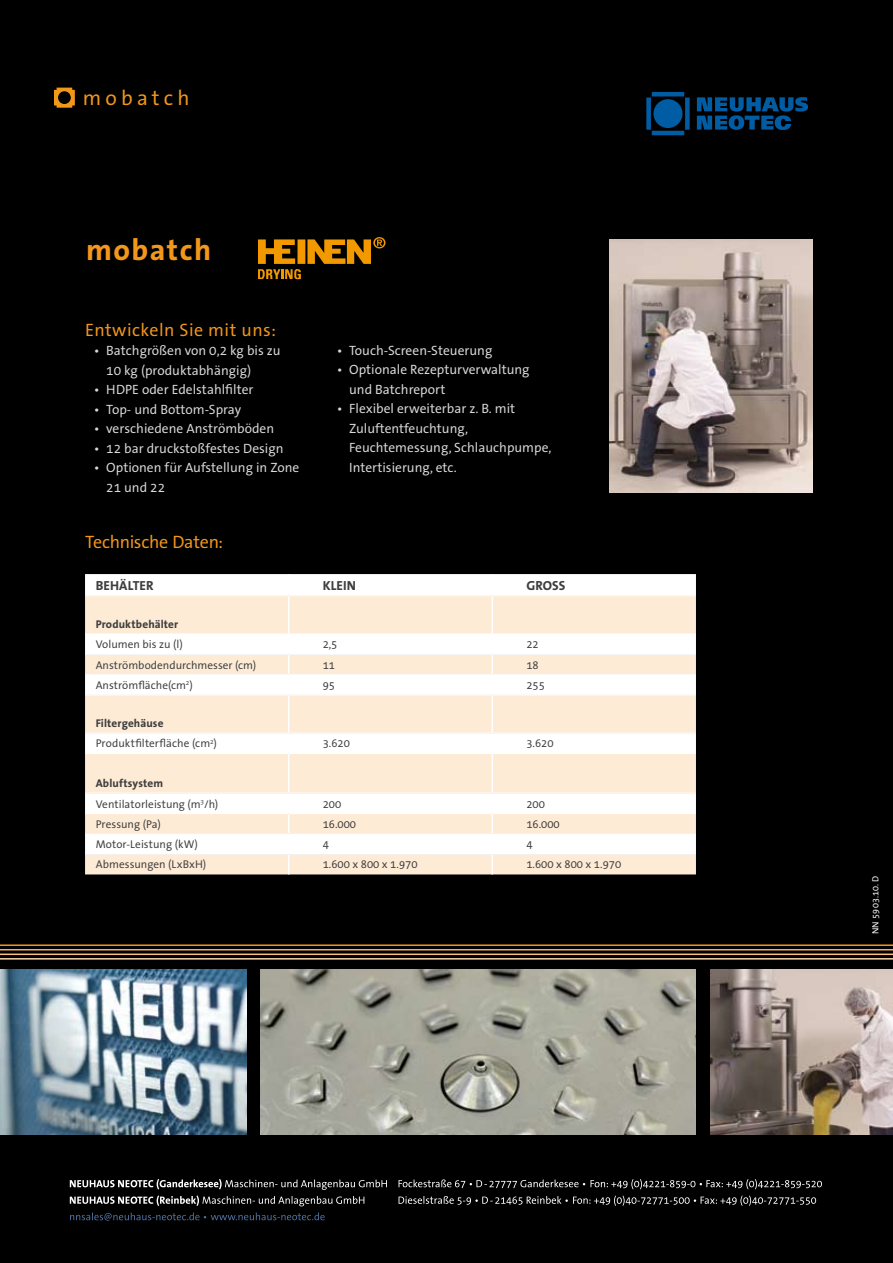
<style>
.page{position:relative;width:893px;height:1263px;background:#000}
.page>*{position:absolute;margin:0;border:0;box-sizing:border-box;transform-origin:0 0}
.t1{font:700 30px "The Sans Correspondence";letter-spacing:.05em;color:#f3971b}
.t2{font:21px "The Sans Correspondence";color:#f3971b}
.t3{font:18px "The Sans Correspondence";letter-spacing:.025em;color:#f3971b}
.t4{font:13.5px/19.5px "The Sans Correspondence";color:#d9dadb}
.t5{font:700 13.2px "The Sans Correspondence";letter-spacing:.01em;color:#3e3e40}
.t6{font:11.25px/20.2px "The Sans Correspondence";color:#3e3e40}
.t7{font:700 11.25px "The Sans Correspondence";letter-spacing:.01em;color:#3e3e40}
.t8{font:9px "The Sans Correspondence";color:#fff}
.s1{font-weight:700}
</style>
<div class="page">
<div style="left:85px;top:574px;width:611px;height:21px;background:#fff"></div>
<svg style="left:85px;top:596px;width:611px;height:278px;background:#fef2e4"></svg>
<svg style="left:288px;top:574px;width:1px;height:21px"></svg>
<svg style="left:492px;top:574px;width:1px;height:21px"></svg>
<hr style="left:288px;top:596px;width:1px;height:37px;background:#fff">
<hr style="left:492px;top:596px;width:1px;height:37px;background:#fff">
<svg style="left:288px;top:634px;width:1px;height:60px"></svg>
<svg style="left:492px;top:634px;width:1px;height:60px"></svg>
<hr style="left:288px;top:695px;width:1px;height:37px;background:#fff">
<hr style="left:492px;top:695px;width:1px;height:37px;background:#fff">
<svg style="left:288px;top:734px;width:1px;height:19px"></svg>
<svg style="left:492px;top:734px;width:1px;height:19px"></svg>
<hr style="left:288px;top:754px;width:1px;height:39px;background:#fff">
<hr style="left:492px;top:754px;width:1px;height:39px;background:#fff">
<svg style="left:288px;top:794px;width:1px;height:80px"></svg>
<svg style="left:492px;top:794px;width:1px;height:80px"></svg>
<hr style="left:85px;top:595px;width:204px;height:1px;background:#fff">
<hr style="left:289px;top:595px;width:203px;height:1px;background:#fff">
<hr style="left:492px;top:595px;width:204px;height:1px;background:#fff">
<hr style="left:85px;top:633px;width:204px;height:1px;background:#fff">
<hr style="left:289px;top:633px;width:203px;height:1px;background:#fff">
<hr style="left:492px;top:633px;width:204px;height:1px;background:#fff">
<hr style="left:85px;top:654px;width:204px;height:1px;background:#fff">
<hr style="left:289px;top:654px;width:203px;height:1px;background:#fff">
<hr style="left:492px;top:654px;width:204px;height:1px;background:#fff">
<hr style="left:85px;top:674px;width:204px;height:1px;background:#fff">
<hr style="left:289px;top:674px;width:203px;height:1px;background:#fff">
<hr style="left:492px;top:674px;width:204px;height:1px;background:#fff">
<hr style="left:85px;top:694px;width:204px;height:1px;background:#fff">
<hr style="left:289px;top:694px;width:203px;height:1px;background:#fff">
<hr style="left:492px;top:694px;width:204px;height:1px;background:#fff">
<hr style="left:85px;top:732px;width:204px;height:2px;background:#fff">
<hr style="left:289px;top:732px;width:203px;height:2px;background:#fff">
<hr style="left:492px;top:732px;width:204px;height:2px;background:#fff">
<hr style="left:85px;top:753px;width:204px;height:1px;background:#fff">
<hr style="left:289px;top:753px;width:203px;height:1px;background:#fff">
<hr style="left:492px;top:753px;width:204px;height:1px;background:#fff">
<hr style="left:85px;top:793px;width:204px;height:1px;background:#fff">
<hr style="left:289px;top:793px;width:203px;height:1px;background:#fff">
<hr style="left:492px;top:793px;width:204px;height:1px;background:#fff">
<hr style="left:85px;top:813px;width:204px;height:1px;background:#fff">
<hr style="left:289px;top:813px;width:203px;height:1px;background:#fff">
<hr style="left:492px;top:813px;width:204px;height:1px;background:#fff">
<hr style="left:85px;top:833px;width:204px;height:1px;background:#fff">
<hr style="left:289px;top:833px;width:203px;height:1px;background:#fff">
<hr style="left:492px;top:833px;width:204px;height:1px;background:#fff">
<hr style="left:85px;top:853px;width:204px;height:2px;background:#fff">
<hr style="left:289px;top:853px;width:203px;height:2px;background:#fff">
<hr style="left:492px;top:853px;width:204px;height:2px;background:#fff">
<svg style="left:70px;top:1212px;width:255px;height:8px"></svg>
<svg style="left:70px;top:1179px;width:752px;height:27px"></svg>
<svg style="left:646px;top:92px;width:162px;height:43px"></svg>
<svg style="left:54px;top:88px;width:21px;height:20px"></svg>
<img style="left:610px;top:239px;width:202px;height:253px">
<div style="left:297px;top:239px;width:8px;height:25px;background:#f39900"></div>
<svg style="left:307px;top:237px;width:79px;height:27px"></svg>
<svg style="left:258px;top:239px;width:43px;height:40px"></svg>
<img style="left:710px;top:969px;width:183px;height:165px">
<img style="left:0;top:969px;width:247px;height:165px">
<img style="left:261px;top:969px;width:435px;height:165px">
<hr style="left:0;top:944px;width:893px;height:2px;background:#f3971b">
<hr style="left:0;top:949px;width:893px;height:1px;background:#f7ad4f">
<hr style="left:0;top:953px;width:893px;height:2px;background:#fac27d">
<hr style="left:0;top:958px;width:893px;height:1px;background:#fcd7aa">
<h2 class="t2" style="left:83px;top:87px;width:108px">mobatch</h2>
<h1 class="t1" style="left:86px;top:233px;width:127px">mobatch</h1>
<h3 class="t3" style="left:85px;top:320px;width:192px">E ntwickeln Sie mit uns:</h3>
<p class="t4" style="left:106px;top:341px;width:176px;text-indent:-13px">• Batchgrößen von 0,2 kg bis zu<br>10 kg (produktabhängig)</p>
<p class="t4" style="left:94px;top:380px;width:22px">• HDPE</p>
<p class="t4" style="left:142px;top:380px;width:113px">oder Edelstahlfilter</p>
<p class="t4" style="left:94px;top:400px;width:149px">• Top- und Bottom-Spray</p>
<p class="t4" style="left:94px;top:419px;width:182px">• verschiedene Anströmböden</p>
<p class="t4" style="left:94px;top:439px;width:192px">• 12 bar druckstoßfestes Design</p>
<p class="t4" style="left:106px;top:458px;width:195px;text-indent:-13px">• Optionen für Aufstellung in Zone<br>21 und 22</p>
<p class="t4" style="left:336px;top:341px;width:158px">• Touch-Screen-Steuerung</p>
<p class="t4" style="left:349px;top:360px;width:182px;text-indent:-13px">• Optionale Rezepturverwaltung und Batchreport</p>
<p class="t4" style="left:349px;top:399px;width:204px;text-indent:-13px">• Flexibel erweiterbar z. B. mit<br>Zuluftentfeuchtung,<br>Feuchtemessung, Schlauchpumpe,<br>I ntertisierung, etc.</p>
<h3 class="t3" style="left:85px;top:532px;width:140px">Technische Daten:</h3>
<p class="t5" style="left:96px;top:578px;width:59px">BEHÄLTER</p>
<p class="t5" style="left:323px;top:578px;width:35px">KLEIN</p>
<p class="t5" style="left:526px;top:578px;width:40px">GROSS</p>
<p class="t7" style="left:96px;top:618px;width:84px">Produktbehälter</p>
<p class="t6" style="left:96px;top:635px;width:89px">Volumen bis zu (l)</p>
<p class="t6" style="left:323px;top:635px;width:16px">2,5</p>
<p class="t6" style="left:526px;top:635px;width:14px">22</p>
<p class="t6" style="left:96px;top:655px;width:162px">Anströmbodendurchmesser (cm)</p>
<p class="t6" style="left:323px;top:655px;width:14px">11</p>
<p class="t6" style="left:526px;top:655px;width:14px">18</p>
<p class="t6" style="left:96px;top:675px;width:99px">Anströmfläche(cm<sup>2</sup>)</p>
<p class="t6" style="left:323px;top:675px;width:14px">95</p>
<p class="t6" style="left:526px;top:675px;width:20px">255</p>
<p class="t6" style="left:96px;top:713px;width:123px"><span class="s1">Filtergehäuse<br></span>Produktfilterfläche (cm<sup>2</sup>)</p>
<p class="t6" style="left:323px;top:734px;width:29px">3.620</p>
<p class="t6" style="left:526px;top:734px;width:29px">3.620</p>
<p class="t6" style="left:96px;top:774px;width:124px"><span class="s1">Abluftsystem<br></span>Ventilatorleistung (m<sup>3</sup>/h)</p>
<p class="t6" style="left:323px;top:794px;width:20px">200</p>
<p class="t6" style="left:526px;top:794px;width:20px">200</p>
<p class="t6" style="left:96px;top:814px;width:67px">Pressung (Pa)</p>
<p class="t6" style="left:323px;top:814px;width:35px">16.000</p>
<p class="t6" style="left:526px;top:814px;width:35px">16.000</p>
<p class="t6" style="left:96px;top:834px;width:104px">Motor-Leistung (kW)</p>
<p class="t6" style="left:323px;top:834px;width:8px">4</p>
<p class="t6" style="left:526px;top:834px;width:8px">4</p>
<p class="t6" style="left:96px;top:855px;width:112px">Abmessungen (LxBxH)</p>
<p class="t6" style="left:323px;top:855px;width:96px">1.600 x 800 x 1.970</p>
<p class="t6" style="left:526px;top:855px;width:96px">1.600 x 800 x 1.970</p>
<p class="t8" style="left:870px;top:934px;width:59px;rotate:-90deg">NN 59 03.10. D</p>
</div>
